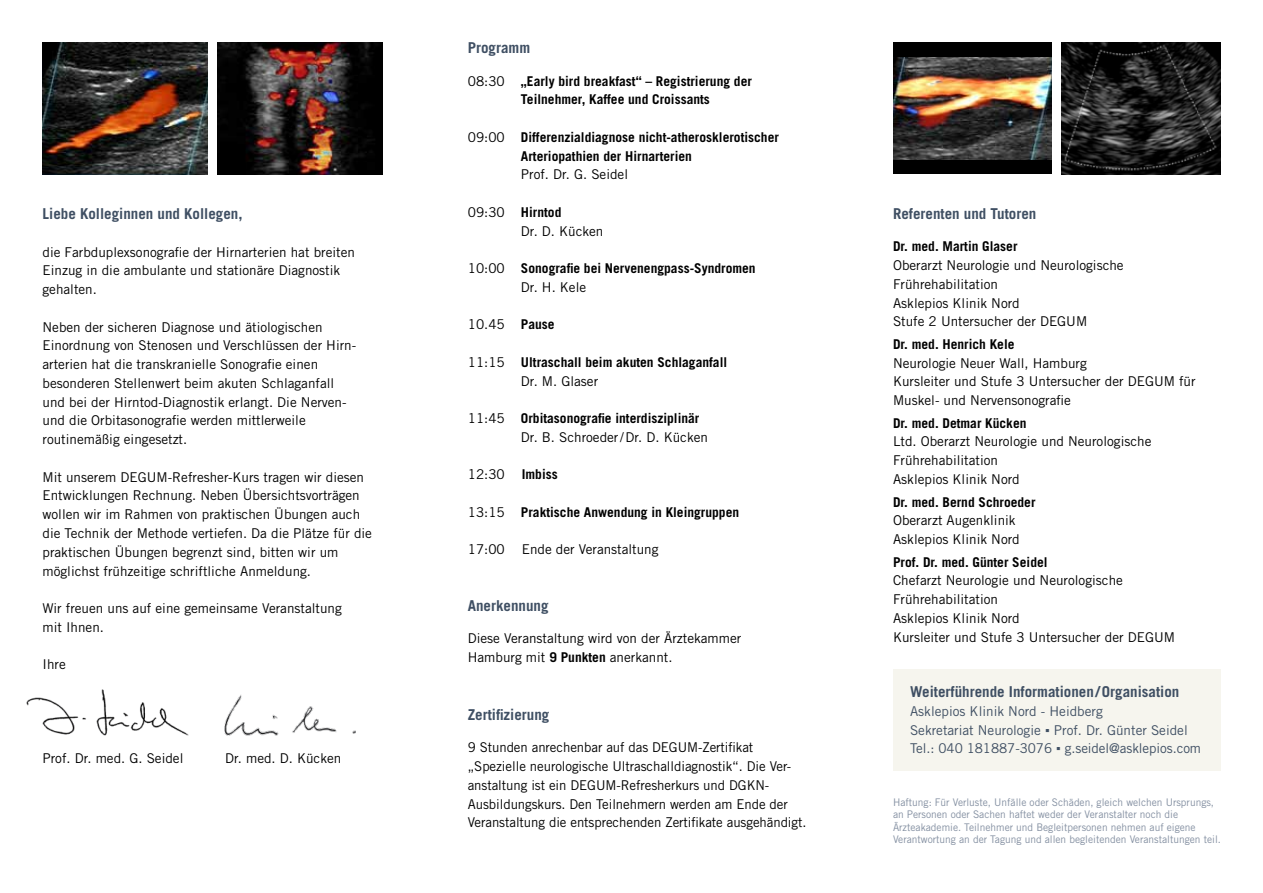
<style>
.page{position:relative;width:1263px;height:893px;background:#fff}
.page>*{position:absolute;margin:0;border:0;box-sizing:border-box;transform-origin:0 0}
.t1{font:700 15px "Trade Gothic LT Std";color:#3f4f63}
.t2{font:13.5px/18.8px "Trade Gothic LT Std";color:#000}
.t3{font:700 13.5px/18.8px "Trade Gothic LT Std";color:#000}
.t4{font:13.5px/18.8px "Trade Gothic LT Std";color:#3f4f63}
.t5{font:10.5px/12.6px "Trade Gothic LT Std";color:#838fa1}
.s1{font-weight:400}
.s2{font-weight:700}
.s3{font-family:"Arial"}
</style>
<div class="page">
<img style="left:43px;top:43px;width:340px;height:131px">
<div style="left:893px;top:43px;width:164px;height:131px;background:#000"></div>
<img style="left:893px;top:57px;width:159px;height:103px">
<img style="left:1061px;top:43px;width:159px;height:131px">
<img style="left:26px;top:689px;width:162px;height:47px">
<img style="left:225px;top:695px;width:130px;height:40px">
<div style="left:893px;top:669px;width:327px;height:101px;background:#f6f5ee"></div>
<div style="left:208px;top:0;width:9px;height:193px;background:#fff"></div>
<div style="left:1052px;top:0;width:9px;height:193px;background:#fff"></div>
<p class="t1" style="left:43px;top:205px;width:202px">Liebe Kolleginnen und Kollegen,</p>
<p class="t2" style="left:43px;top:242px;width:314px">die Farbduplexsonografie der Hirnarterien hat breiten<br>Einzug in die ambulante und stationäre Diagnostik gehalten.</p>
<p class="t2" style="left:43px;top:317px;width:315px">Neben der sicheren Diagnose und ätiologischen Einordnung von Stenosen und Verschlüssen der Hirn&shy;arterien hat die transkranielle Sonografie einen besonderen Stellenwert beim akuten Schlaganfall und bei der Hirntod-Diagnostik erlangt. Die Nerven&shy;und die Orbitasonografie werden mittlerweile routinemäßig eingesetzt.</p>
<p class="t2" style="left:43px;top:467px;width:331px">Mit unserem DEGUM-Refresher-Kurs tragen wir diesen Entwicklungen Rechnung. Neben Übersichtsvorträgen wollen wir im Rahmen von praktischen Übungen auch die Technik der Methode vertiefen. Da die Plätze für die praktischen Übungen begrenzt sind, bitten wir um möglichst frühzeitige schriftliche Anmeldung.</p>
<p class="t2" style="left:43px;top:599px;width:301px">Wir freuen uns auf eine gemeinsame Veranstaltung mit Ihnen.</p>
<p class="t2" style="left:43px;top:655px;width:25px">Ihre</p>
<p class="t2" style="left:43px;top:749px;width:142px">Prof. Dr. med. G. Seidel</p>
<p class="t2" style="left:225px;top:749px;width:118px">Dr. med. D. Kücken</p>
<p class="t1" style="left:468px;top:39px;width:64px">Programm</p>
<p class="t3" style="left:521px;top:71px;width:232px;text-indent:-53px"><span class="s1">08:30</span> „Early bird breakfast“ – Registrierung der<br>Teilnehmer, Kaffee und Croissants</p>
<p class="t3" style="left:521px;top:127px;width:259px;text-indent:-53px"><span class="s1">09:00</span> Differenzialdiagnose nicht-atherosklerotischer<br>Arteriopathien der Hirnarterien</p>
<p class="t2" style="left:521px;top:165px;width:109px">Prof. Dr. G. Seidel</p>
<p class="t2" style="left:521px;top:203px;width:84px;text-indent:-53px">09:30 <span class="s2">Hirntod<br></span>Dr. D. Kücken</p>
<p class="t3" style="left:521px;top:259px;width:236px;text-indent:-53px"><span class="s1">10:00</span> Sonografie bei Nervenengpass-Syndromen<br><span class="s1">Dr. H. Kele</span></p>
<p class="t2" style="left:468px;top:315px;width:88px">10.45 <span class="s2">Pause</span></p>
<p class="t3" style="left:521px;top:352px;width:208px;text-indent:-53px"><span class="s1">11:15</span> Ultraschall beim akuten Schlaganfall<br><span class="s1">Dr. M. Glaser</span></p>
<p class="t3" style="left:521px;top:409px;width:189px;text-indent:-53px"><span class="s1">11:45</span> Orbitasonografie interdisziplinär<br><span class="s1">Dr. B. Schroeder/Dr. D. Kücken</span></p>
<p class="t2" style="left:468px;top:465px;width:39px">12:30</p>
<p class="t3" style="left:522px;top:465px;width:37px">Imbiss</p>
<p class="t3" style="left:468px;top:502px;width:273px"><span class="s1">13:15</span> Praktische Anwendung in Kleingruppen</p>
<p class="t2" style="left:468px;top:540px;width:39px">17:00</p>
<p class="t2" style="left:522px;top:540px;width:138px">Ende der Veranstaltung</p>
<p class="t1" style="left:468px;top:596px;width:82px">Anerkennung</p>
<p class="t2" style="left:468px;top:628px;width:275px;line-height:19.5px">Diese Veranstaltung wird von der Ärztekammer<br>Hamburg mit <span class="s2">9 Punkten</span> anerkannt.</p>
<p class="t1" style="left:468px;top:706px;width:83px">Zertifizierung</p>
<p class="t2" style="left:468px;top:738px;width:340px">9 Stunden anrechenbar auf das DEGUM-Zertifikat „Spezielle neurologische Ultraschalldiagnostik“. Die Ver&shy;anstaltung ist ein DEGUM-Refresherkurs und DGKN-Ausbildungskurs. Den Teilnehmern werden am Ende der Veranstaltung die entsprechenden Zertifikate ausgehändigt.</p>
<p class="t1" style="left:893px;top:205px;width:145px">Referenten und Tutoren</p>
<p class="t3" style="left:893px;top:237px;width:126px">Dr. med. Martin Glaser</p>
<p class="t2" style="left:893px;top:256px;width:232px">Oberarzt Neurologie und Neurologische<br>Frührehabilitation<br>Asklepios Klinik Nord<br>Stufe 2 Untersucher der DEGUM</p>
<p class="t3" style="left:893px;top:335px;width:123px">Dr. med. Henrich Kele</p>
<p class="t2" style="left:893px;top:353px;width:304px">Neurologie Neuer Wall, Hamburg<br>Kursleiter und Stufe 3 Untersucher der DEGUM für<br>Muskel- und Nervensonografie</p>
<p class="t3" style="left:893px;top:413px;width:135px">Dr. med. Detmar Kücken</p>
<p class="t2" style="left:893px;top:432px;width:260px">Ltd. Oberarzt Neurologie und Neurologische<br>Frührehabilitation<br>Asklepios Klinik Nord</p>
<p class="t3" style="left:893px;top:492px;width:144px">Dr. med. Bernd Schroeder</p>
<p class="t2" style="left:893px;top:511px;width:128px">Oberarzt Augenklinik<br>Asklepios Klinik Nord</p>
<p class="t3" style="left:893px;top:552px;width:156px">Prof. Dr. med. Günter Seidel</p>
<p class="t2" style="left:893px;top:571px;width:283px">Chefarzt Neurologie und Neurologische<br>Frührehabilitation<br>Asklepios Klinik Nord<br>Kursleiter und Stufe 3 Untersucher der DEGUM</p>
<p class="t1" style="left:910px;top:682px;width:271px">Weiterführende Informationen /Organisation</p>
<p class="t4" style="left:910px;top:701px;width:293px">Asklepios Klinik Nord - Heidberg<br>Sekretariat Neurologie <span class="s3">▪</span> Prof. Dr. Günter Seidel<br>Tel.: 040 181887-3076 <span class="s3">▪</span> g.seidel@asklepios.com</p>
<p class="t5" style="left:893px;top:795px;width:329px">Haftung: Für Verluste, Unfälle oder Schäden, gleich welchen Ursprungs, an Personen oder Sachen haftet weder der Veranstalter noch die Ärzteakademie. Teilnehmer und Begleitpersonen nehmen auf eigene Verantwortung an der Tagung und allen begleitenden Veranstaltungen teil.</p>
</div>
